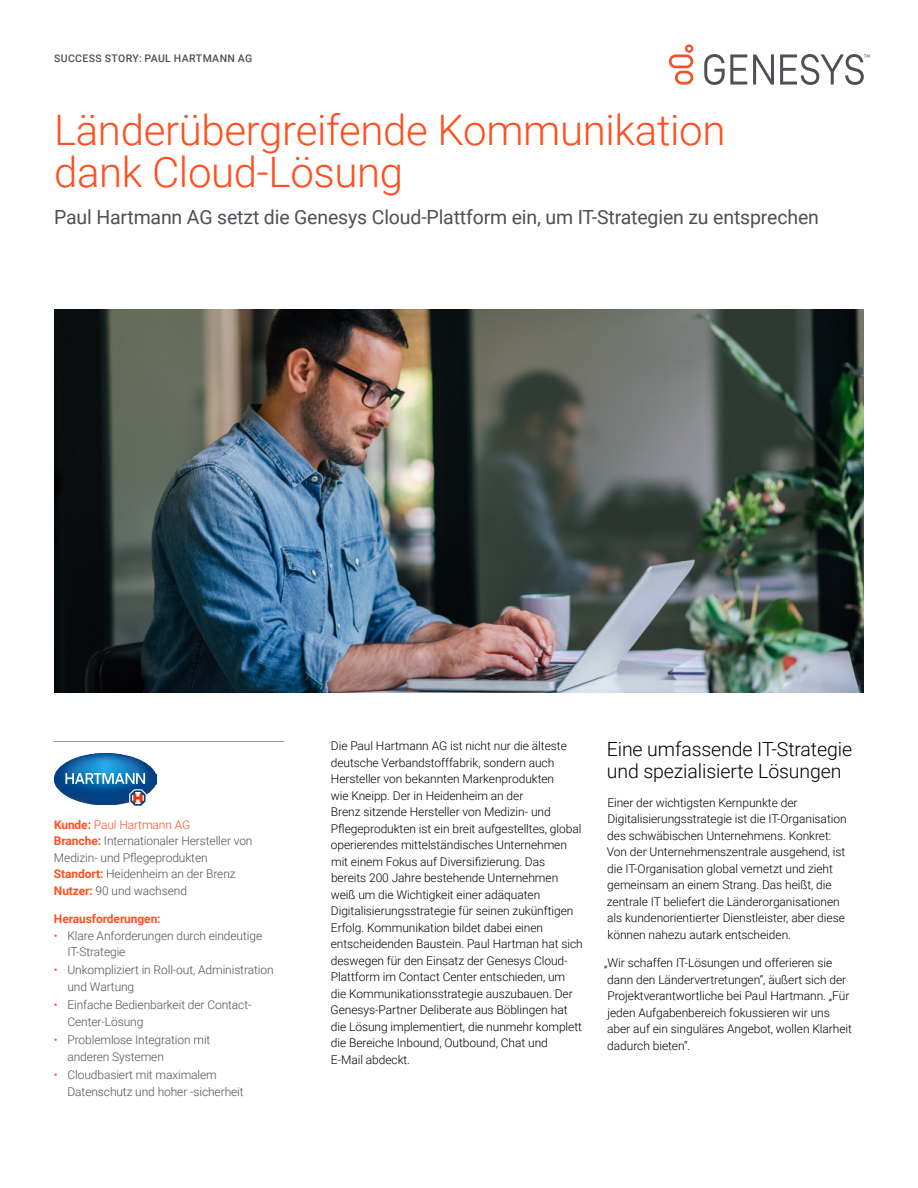
<style>
.page{position:relative;width:918px;height:1188px;background:#fff}
.page>*{position:absolute;margin:0;border:0;box-sizing:border-box;transform-origin:0 0}
.t1{font:300 42px/42px "Roboto";letter-spacing:-.01em;color:#ff4f1f}
.t2{font:19.5px "Roboto";letter-spacing:-.01em;color:#4e5054}
.t3{font:300 19.5px/22.5px "Roboto";letter-spacing:-.005em;color:#000}
.t4{font:300 12px/16.5px "Roboto";letter-spacing:-.005em;color:#000}
.t5{font:300 12px/16.5px "Roboto";letter-spacing:-.01em;color:#4e5054}
.t6{font:700 12px "Roboto";letter-spacing:-.01em;color:#ff4f1f}
.t7{font:500 10.5px "Roboto";letter-spacing:.035em;color:#4e5054}
.s1{font-weight:700;color:#ff4f1f}
.s2{color:#ff4f1f}
</style>
<div class="page">
<svg style="left:669px;top:44px;width:24px;height:41px"></svg>
<svg style="left:753px;top:54px;width:21px;height:31px"></svg>
<svg style="left:704px;top:54px;width:43px;height:31px"></svg>
<svg style="left:780px;top:54px;width:90px;height:31px"></svg>
<hr style="left:54px;top:741px;width:230px;height:1px;background:#959699">
<img style="left:54px;top:309px;width:810px;height:383px">
<img style="left:54px;top:753px;width:103px;height:42px">
<svg style="left:65px;top:773px;width:82px;height:33px"></svg>
<p class="t7" style="left:54px;top:51px;width:200px">SUCCESS STORY: PAUL HARTMANN AG</p>
<h1 class="t1" style="left:54px;top:107px;width:673px">Länderübergreifende Kommunikation dank Cloud-Lösung</h1>
<h2 class="t2" style="left:54px;top:203px;width:766px">Paul Hartmann AG setzt die Genesys Cloud-Plattform ein, um IT-Strategien zu entsprechen</h2>
<p class="t5" style="left:54px;top:816px;width:200px"><span class="s1">Kunde:</span> <span class="s2">Paul Hartmann AG<br></span><span class="s1">Branche:</span> Internationaler Hersteller von<br>Medizin- und Pflegeprodukten<br><span class="s1">Standort:</span> Heidenheim an der Brenz<br><span class="s1">Nutzer:</span> 90 und wachsend</p>
<p class="t6" style="left:54px;top:910px;width:108px">Herausforderungen:</p>
<p class="t5" style="left:67px;top:927px;width:196px;text-indent:-13px"><span class="s2">•</span> Klare Anforderungen durch eindeutige<br>IT-Strategie</p>
<p class="t5" style="left:67px;top:961px;width:208px;text-indent:-14px"><span class="s2">•</span> Unkompliziert in Roll-out, Administration und Wartung</p>
<p class="t5" style="left:67px;top:996px;width:186px;text-indent:-14px"><span class="s2">•</span> Einfache Bedienbarkeit der Contact-<br>Center-Lösung</p>
<p class="t5" style="left:67px;top:1031px;width:144px;text-indent:-14px"><span class="s2">•</span> Problemlose Integration mit anderen Systemen</p>
<p class="t5" style="left:67px;top:1066px;width:178px;text-indent:-14px"><span class="s2">•</span> Cloudbasiert mit maximalem<br>Datenschutz und hoher -sicherheit</p>
<p class="t4" style="left:331px;top:737px;width:254px">Die Paul Hartmann AG ist nicht nur die älteste deutsche Verbandstofffabrik, sondern auch Hersteller von bekannten Markenprodukten<br>wie Kneipp. Der in Heidenheim an der<br>Brenz sitzende Hersteller von Medizin- und Pflegeprodukten ist ein breit aufgestelltes, global operierendes mittelständisches Unternehmen mit einem Fokus auf Diversifizierung. Das bereits 200 Jahre bestehende Unternehmen weiß um die Wichtigkeit einer adäquaten Digitalisierungsstrategie für seinen zukünftigen Erfolg. Kommunikation bildet dabei einen entscheidenden Baustein. Paul Hartman hat sich deswegen für den Einsatz der Genesys Cloud-Plattform im Contact Center entschieden, um die Kommunikationsstrategie auszubauen. Der Genesys-Partner Deliberate aus Böblingen hat die Lösung implementiert, die nunmehr komplett die Bereiche Inbound, Outbound, Chat und E-Mail abdeckt.</p>
<h2 class="t3" style="left:607px;top:737px;width:247px">Eine umfassende IT-Strategie und spezialisierte Lösungen</h2>
<p class="t4" style="left:607px;top:794px;width:241px">Einer der wichtigsten Kernpunkte der Digitalisierungsstrategie ist die IT-Organisation des schwäbischen Unternehmens. Konkret:<br>Von der Unternehmenszentrale ausgehend, ist die IT-Organisation global vernetzt und zieht gemeinsam an einem Strang. Das heißt, die zentrale IT beliefert die Länderorganisationen als kundenorientierter Dienstleister, aber diese können nahezu autark entscheiden.</p>
<p class="t4" style="left:604px;top:954px;width:249px">„Wir schaffen IT-Lösungen und offerieren sie dann den Ländervertretungen“, äußert sich der Projektverantwortliche bei Paul Hartmann. „Für jeden Aufgabenbereich fokussieren wir uns aber auf ein singuläres Angebot, wollen Klarheit dadurch bieten“.</p>
</div>
